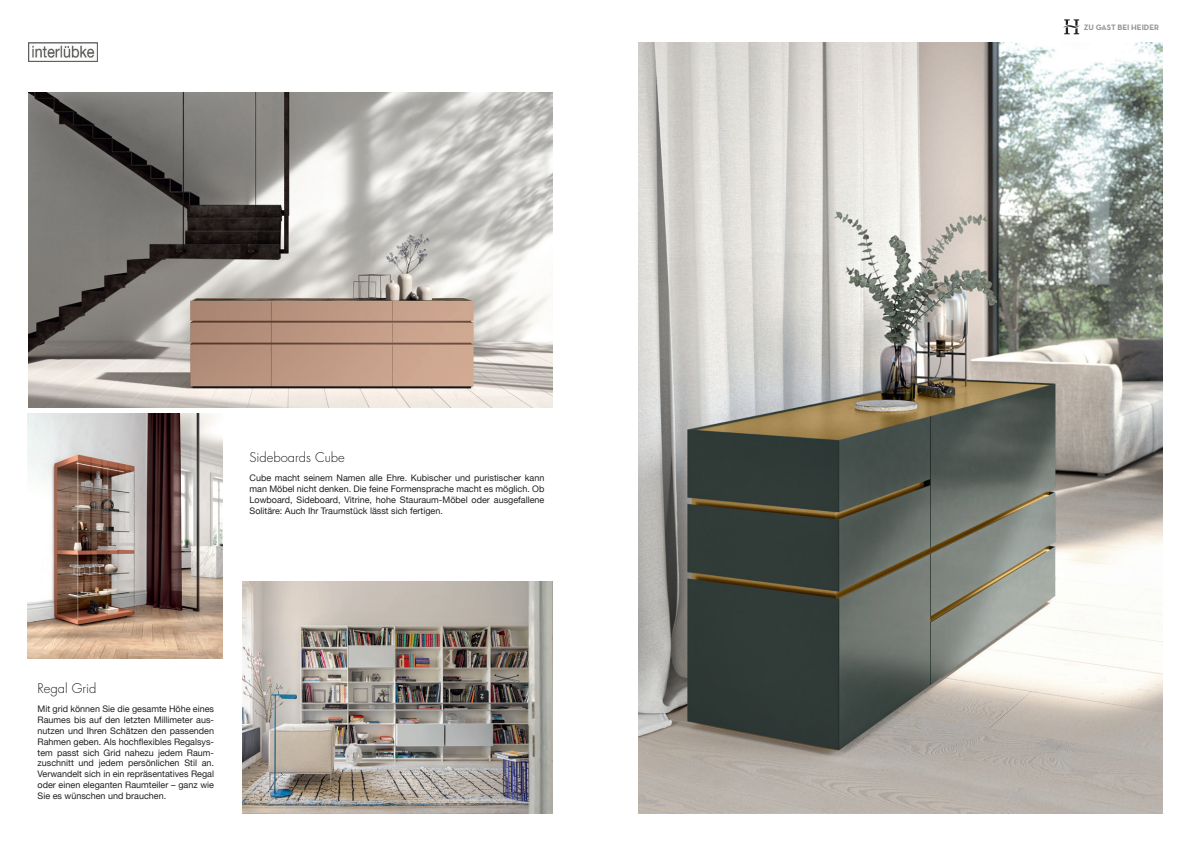
<style>
.page{position:relative;width:1191px;height:842px;background:#fff}
.page>*{position:absolute;margin:0;border:0;box-sizing:border-box;transform-origin:0 0}
.t1{font:300 13px "Futura Std";color:#231f20}
.t2{font:9px/10.8px "Helvetica Neue";color:#231f20;text-align:justify}
.t3{font:8px "Neutra Text Bold Alt";color:#939598}
</style>
<div class="page">
<img style="left:28px;top:92px;width:525px;height:316px">
<img style="left:243px;top:581px;width:310px;height:233px">
<img style="left:28px;top:413px;width:194px;height:245px">
<img style="left:28px;top:43px;width:70px;height:18px">
<svg style="left:1063px;top:19px;width:16px;height:15px"></svg>
<img style="left:638px;top:43px;width:524px;height:771px">
<p class="t1" style="left:249px;top:449px;width:97px">Sideboards Cube</p>
<p class="t2" style="left:249px;top:473px;width:296px">Cube macht seinem Namen alle Ehre. Kubischer und puristischer kann man Möbel nicht denken. Die feine Formensprache macht es möglich. Ob Lowboard, Sideboard, Vitrine, hohe Stauraum-Möbel oder ausgefallene Solitäre: Auch Ihr Traumstück lässt sich fertigen.</p>
<p class="t1" style="left:38px;top:680px;width:60px">Regal Grid</p>
<p class="t2" style="left:38px;top:704px;width:178px">Mit grid können Sie die gesamte Höhe eines Raumes bis auf den letzten Millimeter aus&shy;nutzen und Ihren Schätzen den passenden Rahmen geben. Als hochflexibles Regalsys&shy;tem passt sich Grid nahezu jedem Raum&shy;zuschnitt und jedem persönlichen Stil an.<br>Verwandelt sich in ein repräsentatives Regal oder einen eleganten Raumteiler – ganz wie Sie es wünschen und brauchen.</p>
<p class="t3" style="left:1083px;top:22px;width:77px">ZU GAST BEI HEIDER</p>
</div>
